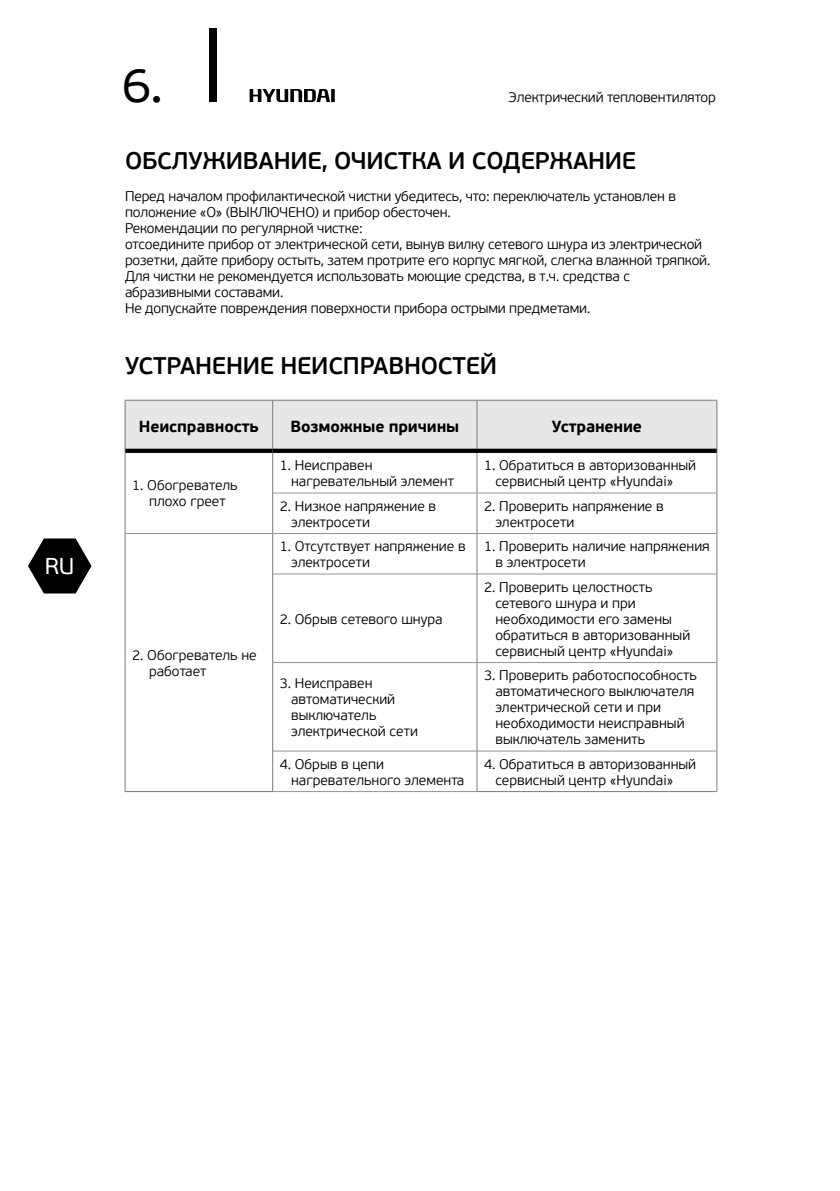
<style>
.page{position:relative;width:840px;height:1191px;background:#fff}
.page>*{position:absolute;margin:0;border:0;box-sizing:border-box;transform-origin:0 0}
.t1{font:48px "PF Beau Sans Pro";color:#000}
.t2{font:600 24px "PF Beau Sans Pro";letter-spacing:-.01em;color:#000}
.t3{font:22.8px "PF Beau Sans Pro";color:#fff}
.t4{font:700 16px "PF Beau Sans Pro";letter-spacing:-.01em;color:#000}
.t5{font:300 14px/16px "PF Beau Sans Pro";color:#000}
</style>
<div class="page">
<div style="left:209px;top:29px;width:8px;height:73px;background:#000"></div>
<svg style="left:28px;top:538px;width:63px;height:55px"></svg>
<svg style="left:249px;top:89px;width:85px;height:13px"></svg>
<div style="left:126px;top:401px;width:590px;height:48px;background:#e7e7e7"></div>
<hr style="left:125px;top:400px;width:147px;height:1px;background:#7b7b7b">
<hr style="left:125px;top:400px;width:1px;height:51px;background:#7b7b7b">
<hr style="left:272px;top:400px;width:204px;height:1px;background:#7b7b7b">
<hr style="left:272px;top:400px;width:1px;height:49px;background:#7b7b7b">
<hr style="left:476px;top:400px;width:240px;height:1px;background:#7b7b7b">
<hr style="left:476px;top:400px;width:1px;height:49px;background:#7b7b7b">
<hr style="left:716px;top:400px;width:1px;height:51px;background:#7b7b7b">
<hr style="left:125px;top:451px;width:1px;height:42px;background:#7b7b7b">
<hr style="left:125px;top:493px;width:1px;height:40px;background:#7b7b7b">
<hr style="left:272px;top:453px;width:1px;height:40px;background:#7b7b7b">
<hr style="left:476px;top:453px;width:1px;height:39px;background:#7b7b7b">
<hr style="left:716px;top:451px;width:1px;height:42px;background:#7b7b7b">
<hr style="left:273px;top:492px;width:203px;height:1px;background:#949494">
<hr style="left:476px;top:492px;width:240px;height:1px;background:#949494">
<hr style="left:272px;top:493px;width:1px;height:40px;background:#7b7b7b">
<hr style="left:476px;top:493px;width:1px;height:40px;background:#7b7b7b">
<hr style="left:716px;top:493px;width:1px;height:40px;background:#7b7b7b">
<hr style="left:125px;top:533px;width:147px;height:1px;background:#949494">
<hr style="left:125px;top:533px;width:1px;height:41px;background:#7b7b7b">
<hr style="left:125px;top:574px;width:1px;height:88px;background:#7b7b7b">
<hr style="left:125px;top:662px;width:1px;height:89px;background:#7b7b7b">
<hr style="left:125px;top:751px;width:1px;height:40px;background:#7b7b7b">
<hr style="left:125px;top:791px;width:148px;height:1px;background:#7b7b7b">
<hr style="left:272px;top:533px;width:204px;height:1px;background:#949494">
<hr style="left:476px;top:533px;width:240px;height:1px;background:#949494">
<hr style="left:273px;top:573px;width:203px;height:1px;background:#949494">
<hr style="left:273px;top:662px;width:203px;height:1px;background:#949494">
<hr style="left:272px;top:534px;width:1px;height:40px;background:#7b7b7b">
<hr style="left:476px;top:534px;width:1px;height:40px;background:#7b7b7b">
<hr style="left:716px;top:533px;width:1px;height:41px;background:#7b7b7b">
<hr style="left:272px;top:574px;width:1px;height:88px;background:#7b7b7b">
<hr style="left:476px;top:574px;width:1px;height:88px;background:#7b7b7b">
<hr style="left:716px;top:574px;width:1px;height:88px;background:#7b7b7b">
<hr style="left:272px;top:662px;width:1px;height:89px;background:#7b7b7b">
<hr style="left:476px;top:662px;width:1px;height:89px;background:#7b7b7b">
<hr style="left:716px;top:662px;width:1px;height:89px;background:#7b7b7b">
<hr style="left:272px;top:751px;width:1px;height:40px;background:#7b7b7b">
<hr style="left:476px;top:751px;width:1px;height:40px;background:#7b7b7b">
<hr style="left:716px;top:751px;width:1px;height:40px;background:#7b7b7b">
<hr style="left:476px;top:791px;width:240px;height:1px;background:#7b7b7b">
<hr style="left:477px;top:573px;width:239px;height:1px;background:#949494">
<hr style="left:477px;top:662px;width:239px;height:1px;background:#949494">
<hr style="left:273px;top:750px;width:203px;height:1px;background:#949494">
<hr style="left:273px;top:791px;width:203px;height:1px;background:#949494">
<hr style="left:477px;top:750px;width:239px;height:1px;background:#949494">
<svg style="left:125px;top:449px;width:147px;height:4px"></svg>
<svg style="left:272px;top:449px;width:204px;height:4px"></svg>
<svg style="left:476px;top:449px;width:240px;height:4px"></svg>
<h3 class="t3" style="left:45px;top:553px;width:31px">RU</h3>
<h1 class="t1" style="left:122px;top:58px;width:42px">6.</h1>
<p class="t5" style="left:508px;top:89px;width:209px">Электрический тепловентилятор</p>
<h2 class="t2" style="left:125px;top:146px;width:512px">ОБСЛУЖИВАНИЕ, ОЧИСТКА И СОДЕРЖАНИЕ</h2>
<p class="t5" style="left:125px;top:188px;width:586px">Перед началом профилактической чистки убедитесь, что: переключатель установлен в положение «O» (ВЫКЛЮЧЕНО) и прибор обесточен.<br>Рекомендации по регулярной чистке:<br>отсоедините прибор от электрической сети, вынув вилку сетевого шнура из электрической розетки, дайте прибору остыть, затем протрите его корпус мягкой, слегка влажной тряпкой.<br>Для чистки не рекомендуется использовать моющие средства, в т.ч. средства с абразивными составами.<br>Не допускайте повреждения поверхности прибора острыми предметами.</p>
<h2 class="t2" style="left:125px;top:351px;width:373px">УСТРАНЕНИЕ НЕИСПРАВНОСТЕЙ</h2>
<p class="t4" style="left:139px;top:416px;width:121px">Неисправность</p>
<p class="t4" style="left:290px;top:416px;width:170px">Возможные причины</p>
<p class="t4" style="left:551px;top:416px;width:92px">Устранение</p>
<p class="t5" style="left:132px;top:478px;width:107px;text-align:center">1. Обогреватель плохо греет</p>
<p class="t5" style="left:149px;top:647px;width:109px;text-indent:-17px">2. Обогреватель не работает</p>
<p class="t5" style="left:291px;top:457px;width:164px;text-indent:-11px">1. Неисправен нагревательный элемент</p>
<p class="t5" style="left:495px;top:457px;width:202px;text-indent:-11px">1. Обратиться в авторизованный сервисный центр «Hyundai»</p>
<p class="t5" style="left:291px;top:498px;width:146px;text-indent:-11px">2. Низкое напряжение в электросети</p>
<p class="t5" style="left:495px;top:498px;width:170px;text-indent:-11px">2. Проверить напряжение в электросети</p>
<p class="t5" style="left:291px;top:538px;width:176px;text-indent:-11px">1. Отсутствует напряжение в электросети</p>
<p class="t5" style="left:495px;top:538px;width:216px;text-indent:-11px">1. Проверить наличие напряжения в электросети</p>
<p class="t5" style="left:279px;top:611px;width:164px">2. Обрыв сетевого шнура</p>
<p class="t5" style="left:495px;top:579px;width:196px;text-indent:-11px">2. Проверить целостность сетевого шнура и при необходимости его замены обратиться в авторизованный сервисный центр «Hyundai»</p>
<p class="t5" style="left:291px;top:675px;width:128px;text-indent:-11px">3. Неисправен автоматический выключатель электрической сети</p>
<p class="t5" style="left:495px;top:667px;width:203px;text-indent:-11px">3. Проверить работоспособность автоматического выключателя электрической сети и при необходимости неисправный выключатель заменить</p>
<p class="t5" style="left:291px;top:756px;width:175px;text-indent:-11px">4. Обрыв в цепи нагревательного элемента</p>
<p class="t5" style="left:495px;top:756px;width:202px;text-indent:-11px">4. Обратиться в авторизованный сервисный центр «Hyundai»</p>
</div>
